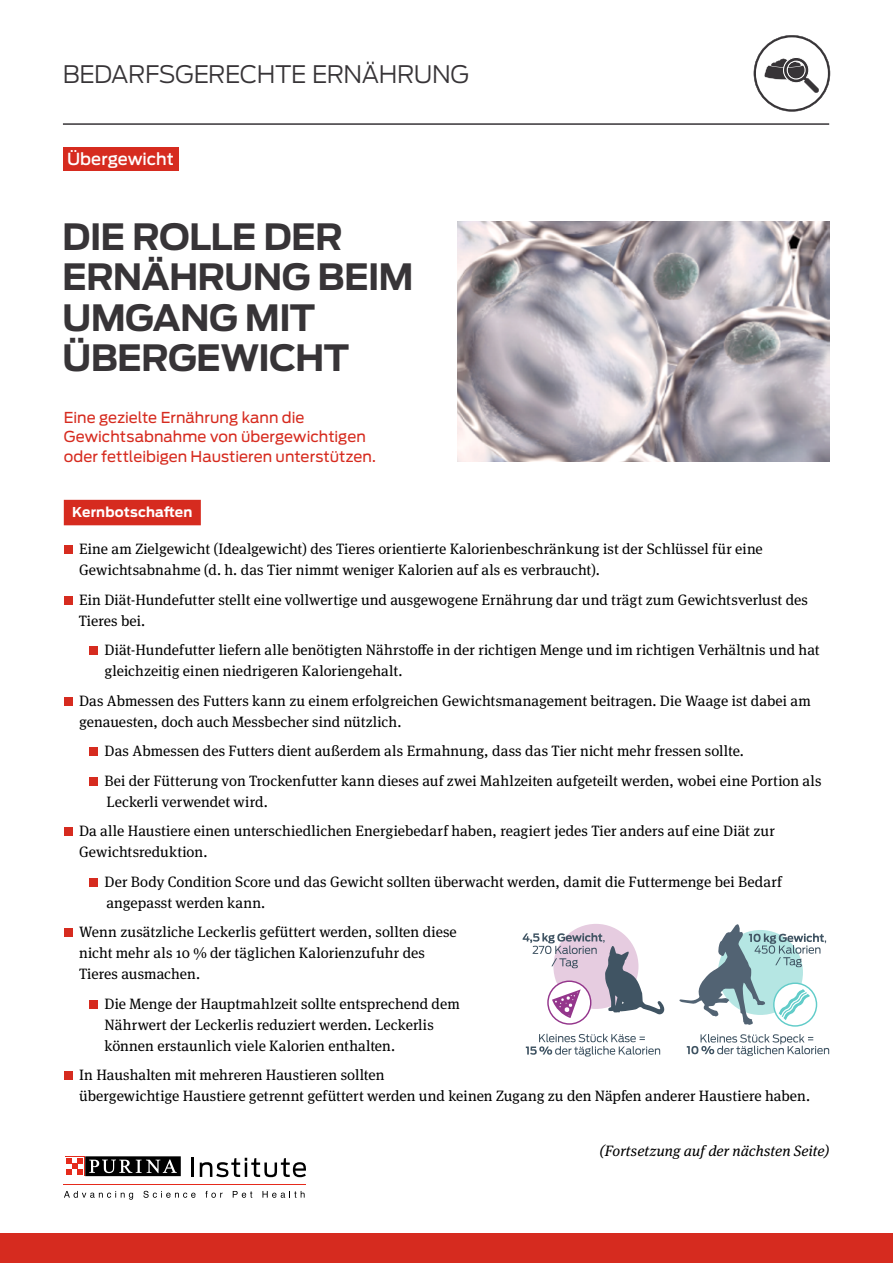
<style>
.page{position:relative;width:893px;height:1263px;background:#fff}
.page>*{position:absolute;margin:0;border:0;box-sizing:border-box;transform-origin:0 0}
.t1{font:700 36px/40.5px "Antenna";letter-spacing:-.025em;color:#373437}
.t2{font:300 24px "Antenna";letter-spacing:-.015em;color:#373437}
.t3{font:500 16.5px "Antenna";letter-spacing:-.005em;color:#fff}
.t4{font:15px/21px "Meta Serif Pro";letter-spacing:.005em;color:#000}
.t5{font:15px/19.5px "Antenna";color:#d62b1f}
.t6{font:italic 15px "Meta Serif Pro";letter-spacing:.005em;color:#000}
.t7{font:700 13.5px "Antenna";letter-spacing:.01em;color:#fff}
</style>
<div class="page">
<div style="left:0;top:1233px;width:893px;height:30px;background:#d62b1f"></div>
<hr style="left:63px;top:123px;width:766px;height:2px;background:#373437">
<hr style="left:64px;top:1184px;width:242px;height:1px;background:#e52a1b">
<svg style="left:192px;top:1158px;width:2px;height:19px"></svg>
<svg style="left:200px;top:1158px;width:106px;height:19px"></svg>
<svg style="left:64px;top:1191px;width:69px;height:9px"></svg>
<svg style="left:143px;top:1191px;width:53px;height:7px"></svg>
<svg style="left:205px;top:1191px;width:18px;height:7px"></svg>
<svg style="left:233px;top:1191px;width:19px;height:7px"></svg>
<svg style="left:262px;top:1191px;width:43px;height:7px"></svg>
<svg style="left:85px;top:1176px;width:96px;height:1px"></svg>
<svg style="left:65px;top:1156px;width:20px;height:20px"></svg>
<div style="left:85px;top:1156px;width:96px;height:20px;background:#000"></div>
<svg style="left:89px;top:1159px;width:88px;height:14px"></svg>
<div style="left:65px;top:1157px;width:19px;height:18px;background:#fff"></div>
<svg style="left:66px;top:1158px;width:17px;height:17px"></svg>
<img style="left:457px;top:221px;width:372px;height:241px">
<div style="left:63px;top:147px;width:116px;height:24px;background:#d62b1f"></div>
<div style="left:64px;top:500px;width:137px;height:25px;background:#d62b1f"></div>
<div style="left:64px;top:546px;width:8px;height:8px;background:#d62b1f"></div>
<div style="left:64px;top:596px;width:8px;height:9px;background:#d62b1f"></div>
<div style="left:89px;top:647px;width:9px;height:8px;background:#d62b1f"></div>
<div style="left:64px;top:697px;width:8px;height:9px;background:#d62b1f"></div>
<div style="left:89px;top:748px;width:9px;height:8px;background:#d62b1f"></div>
<div style="left:89px;top:777px;width:9px;height:9px;background:#d62b1f"></div>
<div style="left:64px;top:828px;width:8px;height:8px;background:#d62b1f"></div>
<div style="left:89px;top:878px;width:9px;height:9px;background:#d62b1f"></div>
<div style="left:64px;top:929px;width:8px;height:8px;background:#d62b1f"></div>
<div style="left:89px;top:1000px;width:9px;height:9px;background:#d62b1f"></div>
<div style="left:64px;top:1072px;width:8px;height:8px;background:#d62b1f"></div>
<div style="left:773px;top:982px;width:44px;height:45px;border:1px solid #61ccc9;border-radius:50%"></div>
<svg style="left:679px;top:924px;width:147px;height:101px"></svg>
<svg style="left:687px;top:1034px;width:142px;height:22px"></svg>
<svg style="left:548px;top:981px;width:43px;height:43px"></svg>
<div style="left:547px;top:980px;width:44px;height:45px;border:1px solid #94368c;border-radius:50%"></div>
<svg style="left:526px;top:1034px;width:134px;height:22px"></svg>
<svg style="left:523px;top:924px;width:142px;height:94px"></svg>
<svg style="left:754px;top:35px;width:76px;height:77px"></svg>
<h2 class="t2" style="left:63px;top:58px;width:408px">BEDARFSGERECHTE ERNÄHRUNG</h2>
<p class="t3" style="left:67px;top:148px;width:108px">Übergewicht</p>
<h1 class="t1" style="left:62px;top:217px;width:353px">DIE ROLLE DER<br>ERNÄHRUNG BEIM<br>UMGANG MIT<br>ÜBERGEWICHT</h1>
<p class="t5" style="left:64px;top:407px;width:314px">Eine gezielte Ernährung kann die<br>Gewichtsabnahme von übergewichtigen oder fettleibigen Haustieren unterstützen.</p>
<p class="t7" style="left:72px;top:502px;width:122px">Kernbotschaften</p>
<p class="t4" style="left:79px;top:538px;width:685px">Eine am Zielgewicht (Idealgewicht) des Tieres orientierte Kalorienbeschränkung ist der Schlüssel für eine<br>Gewichtsabnahme (d. h. das Tier nimmt weniger Kalorien auf als es verbraucht).</p>
<p class="t4" style="left:79px;top:588px;width:731px">Ein Diät-Hundefutter stellt eine vollwertige und ausgewogene Ernährung dar und trägt zum Gewichtsverlust des<br>Tieres bei.</p>
<p class="t4" style="left:105px;top:639px;width:717px">Diät-Hundefutter liefern alle benötigten Nährstoffe in der richtigen Menge und im richtigen Verhältnis und hat gleichzeitig einen niedrigeren Kaloriengehalt.</p>
<p class="t4" style="left:79px;top:689px;width:733px">Das Abmessen des Futters kann zu einem erfolgreichen Gewichtsmanagement beitragen. Die Waage ist dabei am genauesten, doch auch Messbecher sind nützlich.</p>
<p class="t4" style="left:105px;top:735px;width:719px;line-height:29.5px">Das Abmessen des Futters dient außerdem als Ermahnung, dass das Tier nicht mehr fressen sollte.<br>Bei der Fütterung von Trockenfutter kann dieses auf zwei Mahlzeiten aufgeteilt werden, wobei eine Portion als</p>
<p class="t4" style="left:79px;top:786px;width:697px;line-height:29.5px;text-indent:27px">Leckerli verwendet wird.<br>Da alle Haustiere einen unterschiedlichen Energiebedarf haben, reagiert jedes Tier anders auf eine Diät zur</p>
<p class="t4" style="left:105px;top:836px;width:679px;line-height:29.5px;text-indent:-26px">Gewichtsreduktion.<br>Der Body Condition Score und das Gewicht sollten überwacht werden, damit die Futtermenge bei Bedarf</p>
<p class="t4" style="left:79px;top:887px;width:379px;line-height:29.5px;text-indent:27px">angepasst werden kann.<br>Wenn zusätzliche Leckerlis gefüttert werden, sollten diese</p>
<p class="t4" style="left:79px;top:942px;width:347px">nicht mehr als 10 % der täglichen Kalorienzufuhr des<br>Tieres ausmachen.</p>
<p class="t4" style="left:105px;top:992px;width:357px">Die Menge der Hauptmahlzeit sollte entsprechend dem<br>Nährwert der Leckerlis reduziert werden. Leckerlis können erstaunlich viele Kalorien enthalten.</p>
<p class="t4" style="left:79px;top:1064px;width:733px">In Haushalten mit mehreren Haustieren sollten<br>übergewichtige Haustiere getrennt gefüttert werden und keinen Zugang zu den Näpfen anderer Haustiere haben.</p>
<p class="t6" style="left:599px;top:1140px;width:231px">(Fortsetzung auf der nächsten Seite)</p>
</div>
